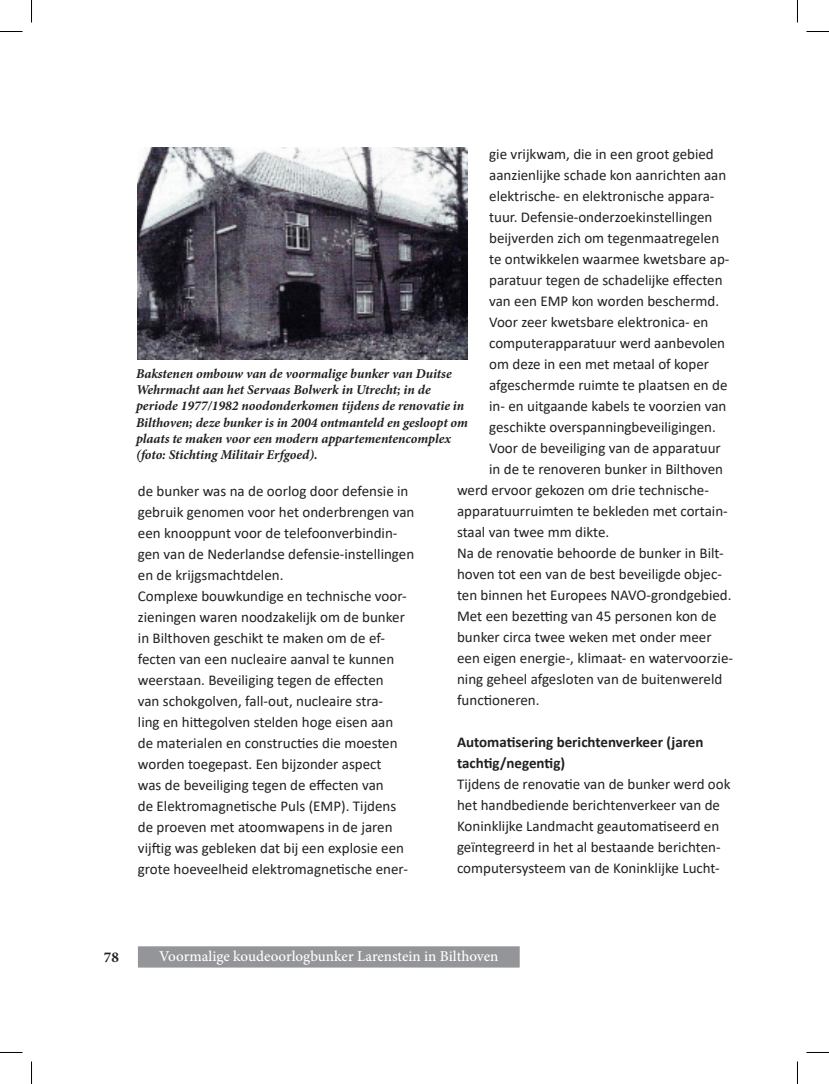
<style>
.page{position:relative;width:829px;height:1084px;background:#fff}
.page>*{position:absolute;margin:0;border:0;box-sizing:border-box;transform-origin:0 0}
.t1{font:15px/21px "Calibri";color:#231f20}
.Heading_2{font:700 15px/21px "Calibri";color:#231f20}
.t2{font:500 15px "Minion Pro";color:#fff}
.t3{font:700 15px "Minion Pro";color:#231f20}
.t4{font:italic 700 13.5px/16.2px "Minion Pro";letter-spacing:-.005em;color:#231f20}
</style>
<div class="page">
<div style="left:138px;top:946px;width:381px;height:21px;background:#939598"></div>
<img style="left:138px;top:147px;width:330px;height:212px">
<svg style="left:0;top:31px;width:22px;height:1px"></svg>
<svg style="left:806px;top:31px;width:22px;height:1px"></svg>
<svg style="left:0;top:1052px;width:22px;height:1px"></svg>
<svg style="left:806px;top:1052px;width:22px;height:1px"></svg>
<svg style="left:31px;top:0;width:1px;height:23px"></svg>
<svg style="left:31px;top:1061px;width:1px;height:22px"></svg>
<svg style="left:797px;top:0;width:1px;height:23px"></svg>
<svg style="left:797px;top:1061px;width:1px;height:22px"></svg>
<p class="t1" style="left:489px;top:143px;width:242px">gie vrijkwam, die in een groot gebied aanzienlijke schade kon aanrichten aan elektrische- en elektronische appara&shy;tuur. Defensie-onderzoekinstellingen beijverden zich om tegenmaatregelen te ontwikkelen waarmee kwetsbare ap&shy;paratuur tegen de schadelijke effecten van een EMP kon worden beschermd.<br>Voor zeer kwetsbare elektronica- en computerapparatuur werd aanbevolen om deze in een met metaal of koper afgeschermde ruimte te plaatsen en de in- en uitgaande kabels te voorzien van geschikte overspanningbeveiligingen.</p>
<p class="t1" style="left:489px;top:437px;width:233px">Voor de beveiliging van de apparatuur</p>
<p class="t1" style="left:489px;top:458px;width:235px">in de te renoveren bunker in Bilthoven</p>
<p class="t1" style="left:457px;top:479px;width:253px">werd ervoor gekozen om drie technische-</p>
<p class="t1" style="left:457px;top:500px;width:272px">apparatuurruimten te bekleden met cortain-</p>
<p class="t1" style="left:457px;top:521px;width:154px">staal van twee mm dikte.</p>
<p class="t1" style="left:457px;top:542px;width:277px">Na de renovatie behoorde de bunker in Bilt&shy;hoven tot een van de best beveiligde objec&shy;ten binnen het Europees NAVO-grondgebied.<br>Met een bezetting van 45 personen kon de bunker circa twee weken met onder meer een eigen energie-, klimaat- en watervoorzie&shy;ning geheel afgesloten van de buitenwereld functioneren.</p>
<p class="Heading_2" style="left:457px;top:731px;width:248px">Automatisering berichtenverkeer (jaren tachtig/negentig)</p>
<p class="t1" style="left:457px;top:773px;width:275px">Tijdens de renovatie van de bunker werd ook het handbediende berichtenverkeer van de Koninklijke Landmacht geautomatiseerd en geïntegreerd in het al bestaande berichten&shy;computersysteem van de Koninklijke Lucht-</p>
<p class="t4" style="left:136px;top:365px;width:333px">Bakstenen ombouw van de voormalige bunker van Duitse Wehrmacht aan het Servaas Bolwerk in Utrecht; in de periode 1977/1982 noodonderkomen tijdens de renovatie in Bilthoven; deze bunker is in 2004 ontmanteld en gesloopt om plaats te maken voor een modern appartementencomplex (foto: Stichting Militair Erfgoed).</p>
<p class="t1" style="left:138px;top:480px;width:278px">de bunker was na de oorlog door defensie in gebruik genomen voor het onderbrengen van een knooppunt voor de telefoonverbindin&shy;gen van de Nederlandse defensie-instellingen en de krijgsmachtdelen.</p>
<p class="t1" style="left:138px;top:585px;width:271px">Complexe bouwkundige en technische voor&shy;zieningen waren noodzakelijk om de bunker in Bilthoven geschikt te maken om de ef&shy;fecten van een nucleaire aanval te kunnen weerstaan. Beveiliging tegen de effecten van schokgolven, fall-out, nucleaire stra&shy;ling en hittegolven stelden hoge eisen aan de materialen en constructies die moesten worden toegepast. Een bijzonder aspect was de beveiliging tegen de effecten van<br>de Elektromagnetische Puls (EMP). Tijdens de proeven met atoomwapens in de jaren vijftig was gebleken dat bij een explosie een grote hoeveelheid elektromagnetische ener-</p>
<p class="t3" style="left:104px;top:946px;width:16px">78</p>
<p class="t2" style="left:159px;top:946px;width:341px">Voormalige koudeoorlogbunker Larenstein in Bilthoven</p>
</div>
